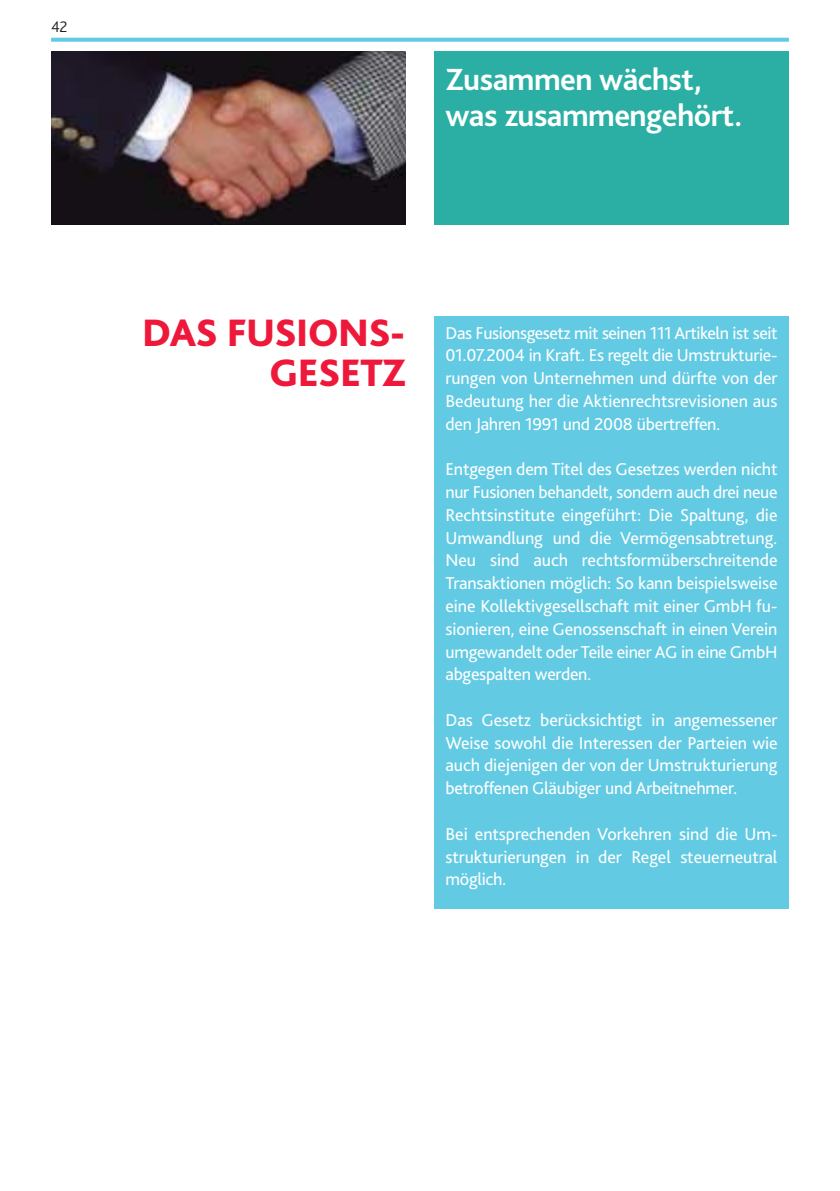
<style>
.page{position:relative;width:840px;height:1191px;background:#fff}
.page>*{position:absolute;margin:0;border:0;box-sizing:border-box;transform-origin:0 0}
.t1{font:800 40px/40px "Bliss Pro";letter-spacing:-.02em;color:#ee193a;text-align:right}
.t2{font:700 32px/36px "Bliss Pro";letter-spacing:-.015em;color:#fff}
.t3{font:18px/22.8px "Bliss Pro";letter-spacing:-.015em;color:#fff;text-align:justify}
.t4{font:300 16px "Bliss Pro";color:#231f1f}
</style>
<div class="page">
<svg style="left:51px;top:38px;width:737px;height:4px;background:#6dcde5"></svg>
<div style="left:434px;top:316px;width:354px;height:592px;background:#62cae3"></div>
<img style="left:51px;top:51px;width:354px;height:174px">
<div style="left:434px;top:51px;width:354px;height:174px;background:#2bafa4"></div>
<p class="t4" style="left:51px;top:21px;width:18px">42</p>
<h2 class="t2" style="left:445px;top:64px;width:298px">Zusammen wächst, was zusammengehört.</h2>
<h1 class="t1" style="left:142px;top:317px;width:265px">DAS FUSIONS -<br>GESETZ</h1>
<p class="t3" style="left:445px;top:323px;width:333px">Das Fusionsgesetz mit seinen 111 Artikeln ist seit 01.07.2004 in Kraft. Es regelt die Umstrukturie&shy;rungen von Unternehmen und dürfte von der Bedeutung her die Aktienrechtsrevisionen aus den Jahren 1991 und 2008 übertreffen.</p>
<p class="t3" style="left:445px;top:460px;width:333px">Entgegen dem Titel des Gesetzes werden nicht nur Fusionen behandelt, sondern auch drei neue Rechtsinstitute eingeführt: Die Spaltung, die Umwandlung und die Vermögensabtretung.<br>Neu sind auch rechtsformüberschreitende Transaktionen möglich: So kann beispielsweise eine Kollektivgesellschaft mit einer GmbH fu&shy;sionieren, eine Genossenschaft in einen Verein umgewandelt oder Teile einer AG in eine GmbH abgespalten werden.</p>
<p class="t3" style="left:445px;top:710px;width:333px">Das Gesetz berücksichtigt in angemessener Weise sowohl die Interessen der Parteien wie auch diejenigen der von der Umstrukturierung betroffenen Gläubiger und Arbeitnehmer.</p>
<p class="t3" style="left:445px;top:824px;width:333px">Bei entsprechenden Vorkehren sind die Um&shy;strukturierungen in der Regel steuerneutral möglich.</p>
</div>
